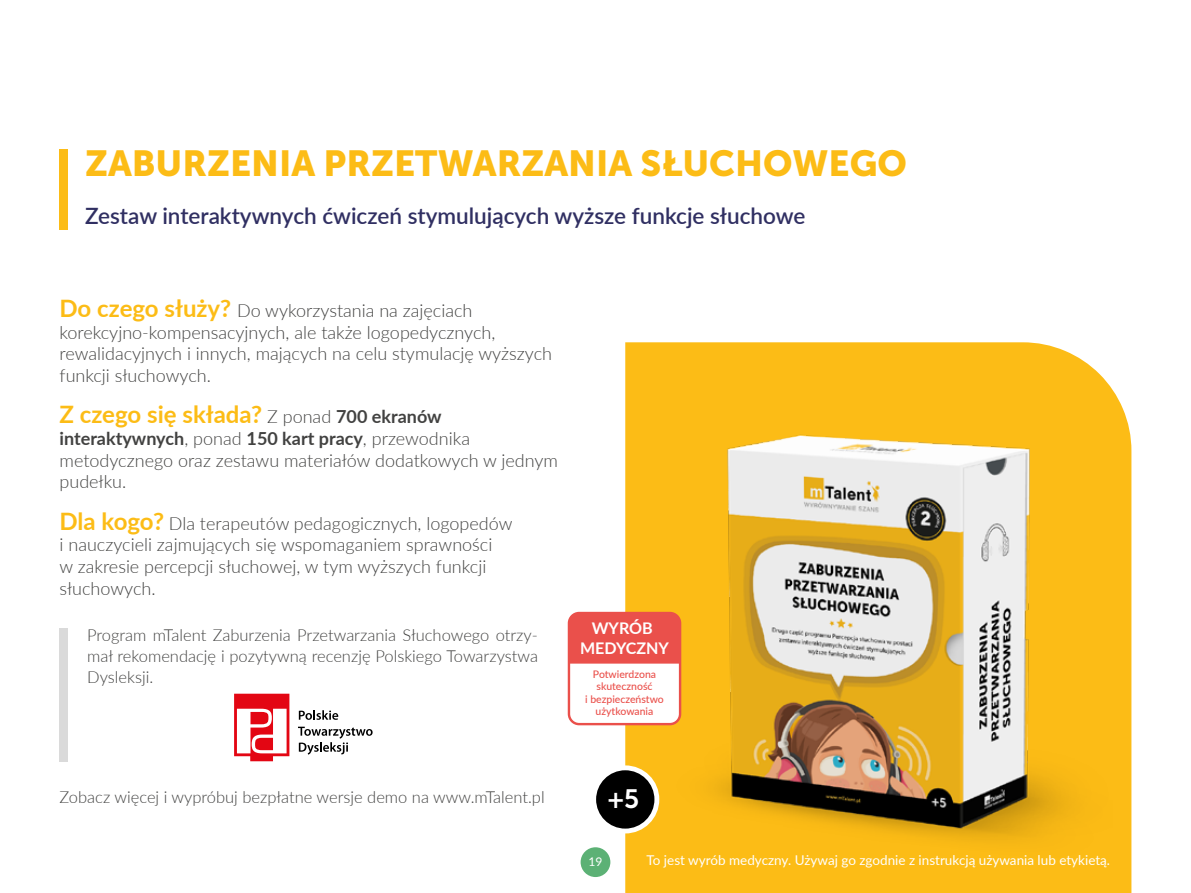
<style>
.page{position:relative;width:1191px;height:893px;background:#fff}
.page>*{position:absolute;margin:0;border:0;box-sizing:border-box;transform-origin:0 0}
.t1{font:36px "Museo Sans 900";color:#fcbc16}
.t2{font:26.4px "Museo Sans 700";color:#fff}
.t3{font:700 24px "Lato";color:#fcbc16}
.t4{font:600 22.5px "Lato";color:#302f62}
.t5{font:300 18px/21.6px "Lato";color:#424241}
.t6{font:300 16.5px/21px "Lato";color:#424241;text-align:justify}
.t7{font:700 16.05px/19.4px "Lato";color:#fff;text-align:center}
.t8{font:13.5px "Lato";color:#fff}
.t9{font:12px "Lato";color:#fff}
.t10{font:500 10.5px/12.6px "Lato";color:#ea504b;text-align:center}
.s1{font-weight:700;font-size:24px;color:#fcbc16}
.s2{font-weight:300;font-size:18px;color:#424241}
.s3{font-size:18px;color:#424241}
.s4{font-weight:700}
</style>
<div class="page">
<div style="left:625px;top:342px;width:506px;height:551px;background:#fcbc16"></div>
<div style="left:580px;top:847px;width:30px;height:30px;background:#5cb175;border-radius:50%"></div>
<div style="left:60px;top:149px;width:8px;height:81px;background:#fcbc16"></div>
<img style="left:644px;top:398px;width:468px;height:467px">
<div style="left:591px;top:765px;width:68px;height:68px;background:#fff;border-radius:50%"></div>
<div style="left:596px;top:770px;width:58px;height:59px;background:#000;border-radius:50%"></div>
<div style="left:569px;top:613px;width:111px;height:111px;background:#fff;border-radius:10px"></div>
<div style="left:568px;top:612px;width:113px;height:113px;border:2px solid #ea504b;border-radius:10px"></div>
<div style="left:569px;top:613px;width:111px;height:51px;background:#ea504b"></div>
<svg style="left:234px;top:694px;width:55px;height:67px"></svg>
<svg style="left:299px;top:710px;width:39px;height:10px"></svg>
<svg style="left:298px;top:727px;width:74px;height:28px"></svg>
<div style="left:60px;top:628px;width:8px;height:134px;background:#dadada"></div>
<h1 class="t1" style="left:85px;top:143px;width:823px">ZABURZENIA PRZETWARZANIA SŁUCHOWEGO</h1>
<p class="t4" style="left:85px;top:199px;width:722px">Zestaw interaktywnych ćwiczeń stymulujących wyższe funkcje słuchowe</p>
<p class="t5" style="left:60px;top:299px;width:494px"><span class="s1">Do czego służy?</span> Do wykorzystania na zajęciach korekcyjno-kompensacyjnych, ale także logopedycznych, rewalidacyjnych i innych, mających na celu stymulację wyższych funkcji słuchowych.</p>
<h3 class="t3" style="left:60px;top:397px;width:383px">Z czego się składa? <span class="s2">Z ponad</span> <span class="s3">700 ekranów</span></h3>
<p class="t5" style="left:60px;top:427px;width:500px"><span class="s4">interaktywnych</span>, ponad <span class="s4">150 kart pracy</span>, przewodnika metodycznego oraz zestawu materiałów dodatkowych w jednym pudełku.</p>
<p class="t5" style="left:60px;top:512px;width:454px"><span class="s1">Dla kogo?</span> Dla terapeutów pedagogicznych, logopedów i nauczycieli zajmujących się wspomaganiem sprawności<br>w zakresie percepcji słuchowej, w tym wyższych funkcji słuchowych.</p>
<p class="t6" style="left:87px;top:624px;width:452px">Program mTalent Zaburzenia Przetwarzania Słuchowego otrzy&shy;mał rekomendację i pozytywną recenzję Polskiego Towarzystwa Dysleksji.</p>
<p class="t7" style="left:580px;top:618px;width:90px">WYRÓB<br>MEDYCZNY</p>
<p class="t10" style="left:585px;top:667px;width:80px">Potwierdzona skuteczność<br>i bezpieczeństwo użytkowania</p>
<p class="t6" style="left:60px;top:786px;width:487px">Zobacz więcej i wypróbuj bezpłatne wersje demo na www.mTalent.pl</p>
<h2 class="t2" style="left:607px;top:784px;width:33px">+5</h2>
<p class="t9" style="left:588px;top:853px;width:15px">19</p>
<p class="t8" style="left:646px;top:851px;width:465px">To jest wyrób medyczny. Używaj go zgodnie z instrukcją używania lub etykietą.</p>
</div>
